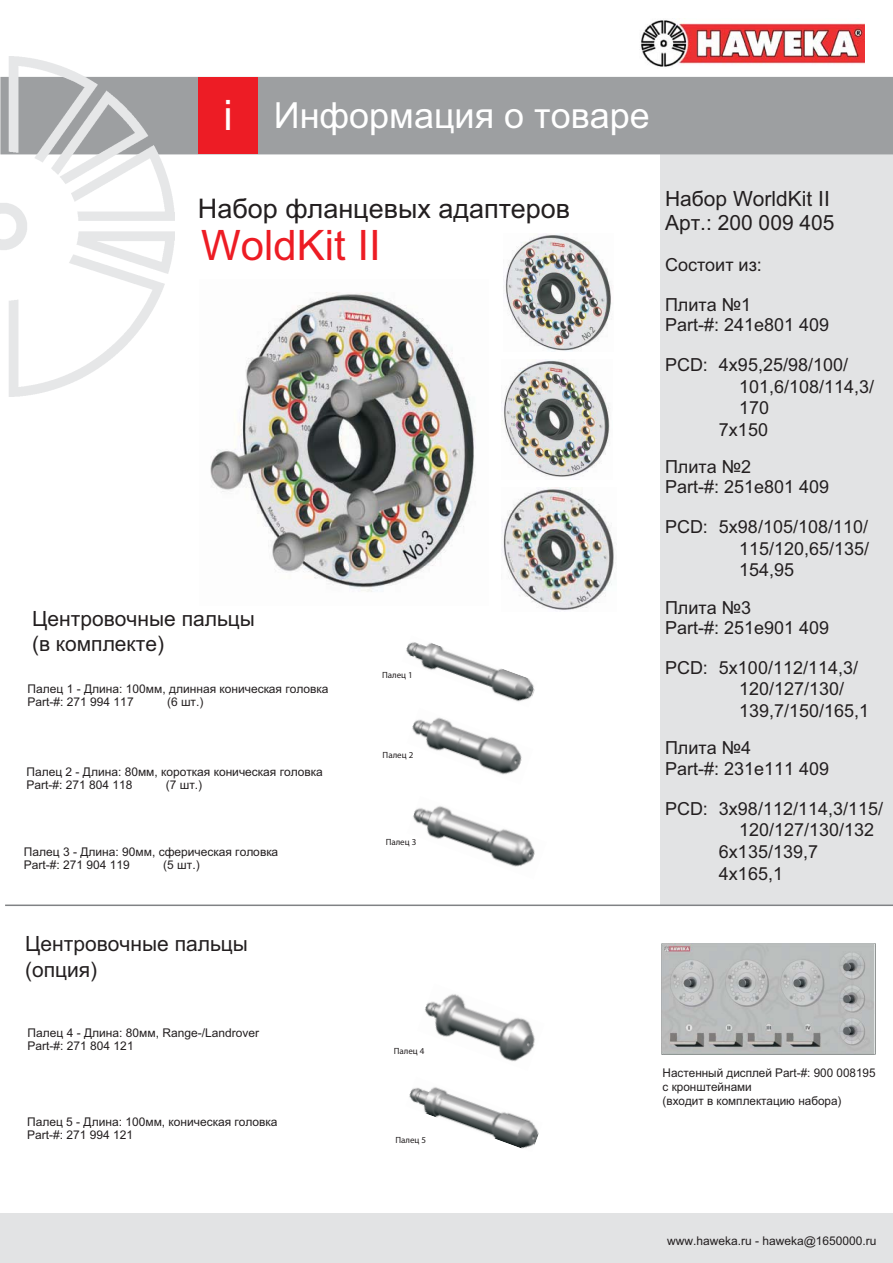
<style>
.page{position:relative;width:893px;height:1263px;background:#fff}
.page>*{position:absolute;margin:0;border:0;box-sizing:border-box;transform-origin:0 0}
.t1{font:42px "Arial";color:#ed1c24}
.t2{font:42px "Arial";color:#fff}
.t3{font:36px "Arial";color:#fff}
.t4{font:27px "Arial";color:#231f20}
.t5{font:21px/25.2px "Arial";color:#231f20}
.t6{font:18px/20.1px "Arial";color:#231f20}
.t7{font:12px/13.4px "Arial";color:#231f20}
.t8{font:700 9px "Arial";color:#231f20}
</style>
<div class="page">
<div style="left:660px;top:151px;width:233px;height:754px;background:#e2e3e4"></div>
<div style="left:174px;top:77px;width:719px;height:77px;background:#9d9fa1"></div>
<div style="left:198px;top:77px;width:60px;height:77px;background:#ed1c25"></div>
<div style="left:0;top:1213px;width:892px;height:50px;background:#e2e3e4"></div>
<img style="left:210px;top:292px;width:266px;height:300px">
<img style="left:1px;top:57px;width:173px;height:340px">
<img style="left:641px;top:20px;width:223px;height:47px">
<hr style="left:5px;top:905px;width:888px;height:1px;background:#808285">
<img style="left:502px;top:488px;width:112px;height:122px">
<img style="left:503px;top:233px;width:109px;height:118px">
<img style="left:502px;top:359px;width:108px;height:118px">
<img style="left:412px;top:717px;width:110px;height:58px">
<img style="left:406px;top:642px;width:129px;height:60px">
<img style="left:413px;top:806px;width:122px;height:61px">
<img style="left:425px;top:994px;width:110px;height:68px">
<img style="left:409px;top:1087px;width:130px;height:62px">
<img style="left:661px;top:944px;width:214px;height:111px">
<h1 class="t2" style="left:223px;top:100px;width:11px">i</h1>
<h2 class="t3" style="left:274px;top:102px;width:378px">Информация о товаре</h2>
<h3 class="t4" style="left:198px;top:198px;width:374px">Набор фланцевых адаптеров</h3>
<h1 class="t1" style="left:201px;top:230px;width:181px">WoldKit II</h1>
<h3 class="t5" style="left:32px;top:608px;width:225px">Центровочные пальцы (в комплекте)</h3>
<p class="t7" style="left:28px;top:683px;width:302px">Палец 1 - Длина: 100мм, длинная коническая головка<br>Part-#: 271 994 117</p>
<p class="t7" style="left:167px;top:696px;width:38px">(6 шт.)</p>
<p class="t7" style="left:26px;top:766px;width:298px">Палец 2 - Длина: 80мм, короткая коническая головка<br>Part-#: 271 804 118</p>
<p class="t7" style="left:166px;top:779px;width:38px">(7 шт.)</p>
<p class="t7" style="left:24px;top:846px;width:256px">Палец 3 - Длина: 90мм, сферическая головка<br>Part-#: 271 904 119</p>
<p class="t7" style="left:163px;top:859px;width:38px">(5 шт.)</p>
<h3 class="t5" style="left:25px;top:933px;width:225px">Центровочные пальцы (опция)</h3>
<p class="t7" style="left:28px;top:1027px;width:233px">Палец 4 - Длина: 80мм, Range-/Landrover<br>Part-#: 271 804 121</p>
<p class="t7" style="left:27px;top:1116px;width:252px">Палец 5 - Длина: 100мм, коническая головка<br>Part-#: 271 994 121</p>
<p class="t8" style="left:382px;top:670px;width:32px">Палец 1</p>
<p class="t8" style="left:383px;top:749px;width:32px">Палец 2</p>
<p class="t8" style="left:386px;top:837px;width:32px">Палец 3</p>
<p class="t8" style="left:394px;top:1046px;width:32px">Палец 4</p>
<p class="t8" style="left:395px;top:1134px;width:32px">Палец 5</p>
<h3 class="t5" style="left:665px;top:189px;width:171px;line-height:23.4px">Набор WorldKit II<br>Арт.: 200 009 405</h3>
<h3 class="t6" style="left:665px;top:256px;width:98px">Состоит из:</h3>
<h3 class="t6" style="left:665px;top:296px;width:166px">Плита №1<br>Part-#: 241e801 409</h3>
<h3 class="t6" style="left:665px;top:357px;width:185px">PCD: 4х95,25/98/100/</h3>
<h3 class="t6" style="left:739px;top:378px;width:137px">101,6/108/114,3/</h3>
<h3 class="t6" style="left:739px;top:400px;width:32px">170</h3>
<h3 class="t6" style="left:719px;top:421px;width:51px">7х150</h3>
<h3 class="t6" style="left:665px;top:458px;width:166px">Плита №2<br>Part-#: 251e801 409</h3>
<h3 class="t6" style="left:739px;top:518px;width:132px;line-height:21.6px;text-align:justify;text-indent:-74px">PCD: 5х98/105/108/110/ 115/120,65/135/ 154,95</h3>
<h3 class="t6" style="left:665px;top:599px;width:166px">Плита №3<br>Part-#: 251e901 409</h3>
<h3 class="t6" style="left:739px;top:659px;width:132px;line-height:21.6px;text-indent:-74px">PCD: 5х100/112/114,3/<br>120/127/130/<br>139,7/150/165,1</h3>
<h3 class="t6" style="left:665px;top:740px;width:166px">Плита №4<br>Part-#: 231e111 409</h3>
<h3 class="t6" style="left:665px;top:800px;width:220px">PCD: 3х98/112/114,3/115/</h3>
<h3 class="t6" style="left:739px;top:822px;width:137px">120/127/130/132</h3>
<h3 class="t6" style="left:719px;top:843px;width:101px">6х135/139,7</h3>
<h3 class="t6" style="left:719px;top:865px;width:66px">4х165,1</h3>
<p class="t7" style="left:662px;top:1066px;width:215px;line-height:14.1px">Настенный дисплей Part-#: 900 008195 с кронштейнами<br>(входит в комплектацию набора)</p>
<p class="t7" style="left:667px;top:1235px;width:211px">www.haweka.ru - haweka@1650000.ru</p>
</div>
